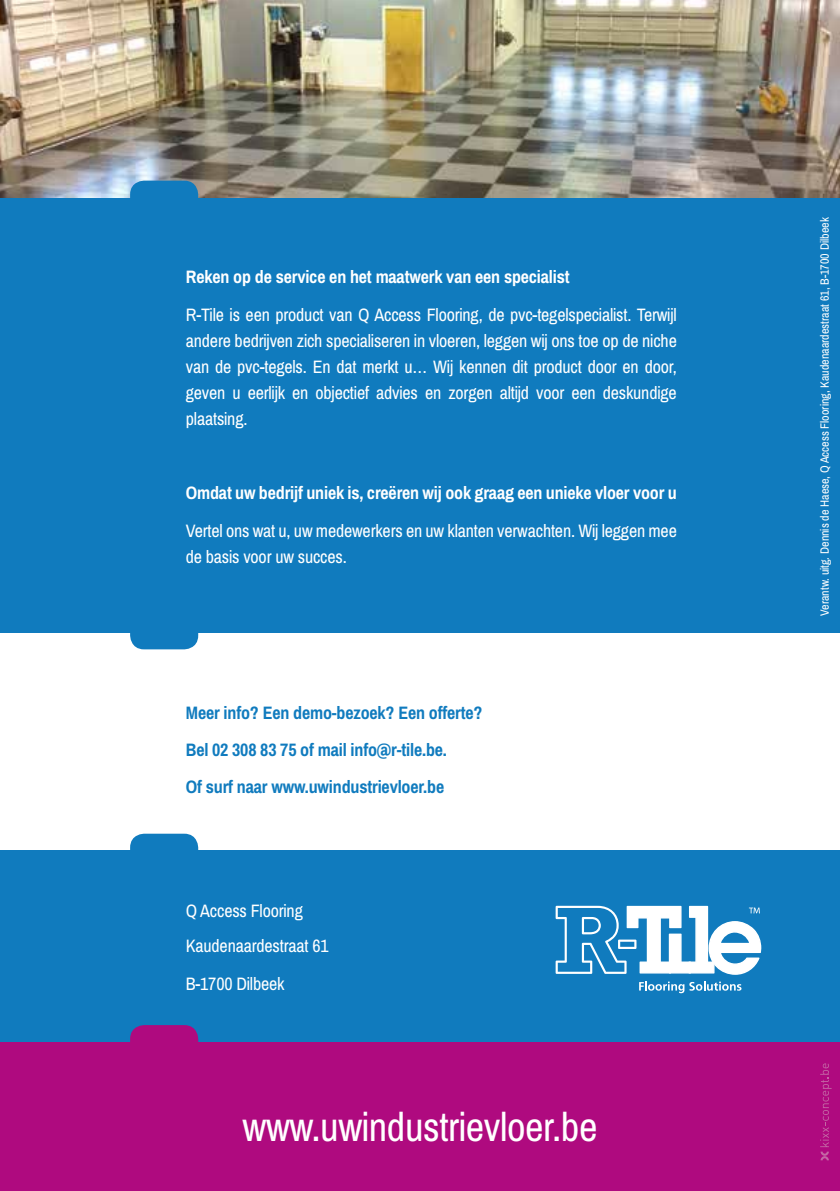
<style>
.page{position:relative;width:840px;height:1191px;background:#fff}
.page>*{position:absolute;margin:0;border:0;box-sizing:border-box;transform-origin:0 0}
.t1{font:40.4px "Archivo Narrow";letter-spacing:-.01em;color:#fff}
.t2{font:18px/26px "Archivo Narrow";letter-spacing:-.01em;color:#fff}
.t3{font:700 18px "Archivo Narrow";letter-spacing:-.01em;color:#fff}
.t4{font:700 18px/37.4px "Archivo Narrow";letter-spacing:-.01em;color:#107bbe}
.t5{font:12px "Archivo Narrow";color:#fff}
</style>
<div class="page">
<div style="left:0;top:1042px;width:839px;height:149px;background:#af0a7f"></div>
<img style="left:0;top:0;width:839px;height:198px">
<div style="left:0;top:850px;width:839px;height:192px;background:#107bbe"></div>
<div style="left:0;top:198px;width:839px;height:434px;background:#107bbe"></div>
<svg style="left:639px;top:981px;width:102px;height:12px"></svg>
<svg style="left:555px;top:905px;width:205px;height:69px"></svg>
<div style="left:130px;top:181px;width:68px;height:34px;background:#107bbe;border-radius:14px"></div>
<div style="left:130px;top:615px;width:68px;height:34px;background:#107bbe;border-radius:14px"></div>
<div style="left:130px;top:833px;width:68px;height:34px;background:#107bbe;border-radius:14px"></div>
<div style="left:130px;top:1025px;width:68px;height:34px;background:#af0a7f;border-radius:14px"></div>
<svg style="left:820px;top:1063px;width:11px;height:97px"></svg>
<p class="t3" style="left:186px;top:266px;width:385px">Reken op de service en het maatwerk van een specialist</p>
<p class="t2" style="left:186px;top:302px;width:492px;text-align:justify">R-Tile is een product van Q Access Flooring, de pvc-tegelspecialist. Terwijl andere bedrijven zich specialiseren in vloeren, leggen wij ons toe op de niche van de pvc-tegels. En dat merkt u… Wij kennen dit product door en door, geven u eerlijk en objectief advies en zorgen altijd voor een deskundige plaatsing.</p>
<p class="t3" style="left:186px;top:482px;width:492px">Omdat uw bedrijf uniek is, creëren wij ook graag een unieke vloer voor u</p>
<p class="t2" style="left:186px;top:518px;width:492px">Vertel ons wat u, uw medewerkers en uw klanten verwachten. Wij leggen mee de basis voor uw succes.</p>
<p class="t4" style="left:186px;top:694px;width:298px">Meer info? Een demo-bezoek? Een offerte?<br>Bel 02 308 83 75 of mail info@r-tile.be.<br>Of surf naar www.uwindustrievloer.be</p>
<p class="t2" style="left:186px;top:893px;width:144px;line-height:35.4px">Q Access Flooring<br>Kaudenaardestraat 61</p>
<p class="t2" style="left:186px;top:970px;width:100px">B-1700 Dilbeek</p>
<h1 class="t1" style="left:242px;top:1102px;width:356px">www.uwindustrievloer.be</h1>
<p class="t5" style="left:816px;top:616px;width:400px;rotate:-90deg">Verantw. uitg. Dennis de Haese, Q Access Flooring, Kaudenaardestraat 61, B-1700 Dilbeek</p>
</div>
